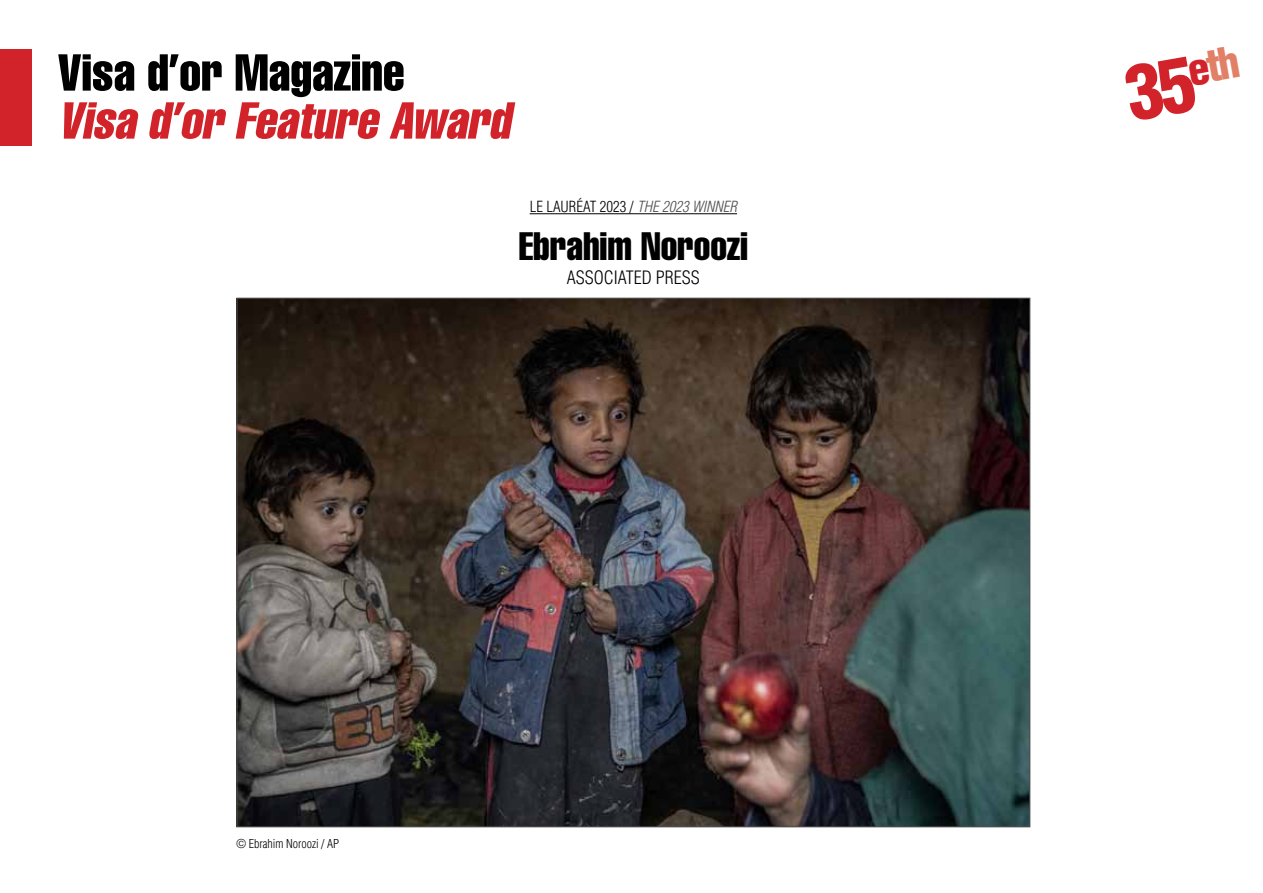
<style>
.page{position:relative;width:1263px;height:893px;background:#fff}
.page>*{position:absolute;margin:0;border:0;box-sizing:border-box;transform-origin:0 0}
.t1{font:italic 51px "Helvetica LT Std Comp";color:#d2232a}
.t2{font:51px "Helvetica LT Std Comp";color:#000}
.t3{font:39px "Helvetica LT Std Comp";color:#000}
.t4{font:300 condensed 18px "Helvetica LT Std";color:#000}
.t5{font:300 condensed 15px "Helvetica LT Std";color:#000}
.t6{font:300 condensed 12px "Helvetica LT Std";color:#000}
.s1{font-style:italic;color:#4d4d4f}
</style>
<div class="page">
<img style="left:238px;top:300px;width:790px;height:525px">
<hr style="left:530px;top:213px;width:207px;height:1px;background:#000">
<div style="left:0;top:50px;width:31px;height:96px;background:#d2232a"></div>
<h1 class="t2" style="left:58px;top:40px;width:348px">Visa d’or Magazine</h1>
<h1 class="t1" style="left:58px;top:88px;width:465px">Visa d’or Feature Award</h1>
<p class="t5" style="left:530px;top:197px;width:209px">LE LAURÉAT 2023 / <span class="s1">THE 2023 WINNER</span></p>
<h2 class="t3" style="left:519px;top:222px;width:231px">Ebrahim Noroozi</h2>
<p class="t4" style="left:567px;top:266px;width:135px">ASSOCIATED PRESS</p>
<p class="t6" style="left:236px;top:836px;width:104px">© Ebrahim Noroozi / AP</p>
</div>
